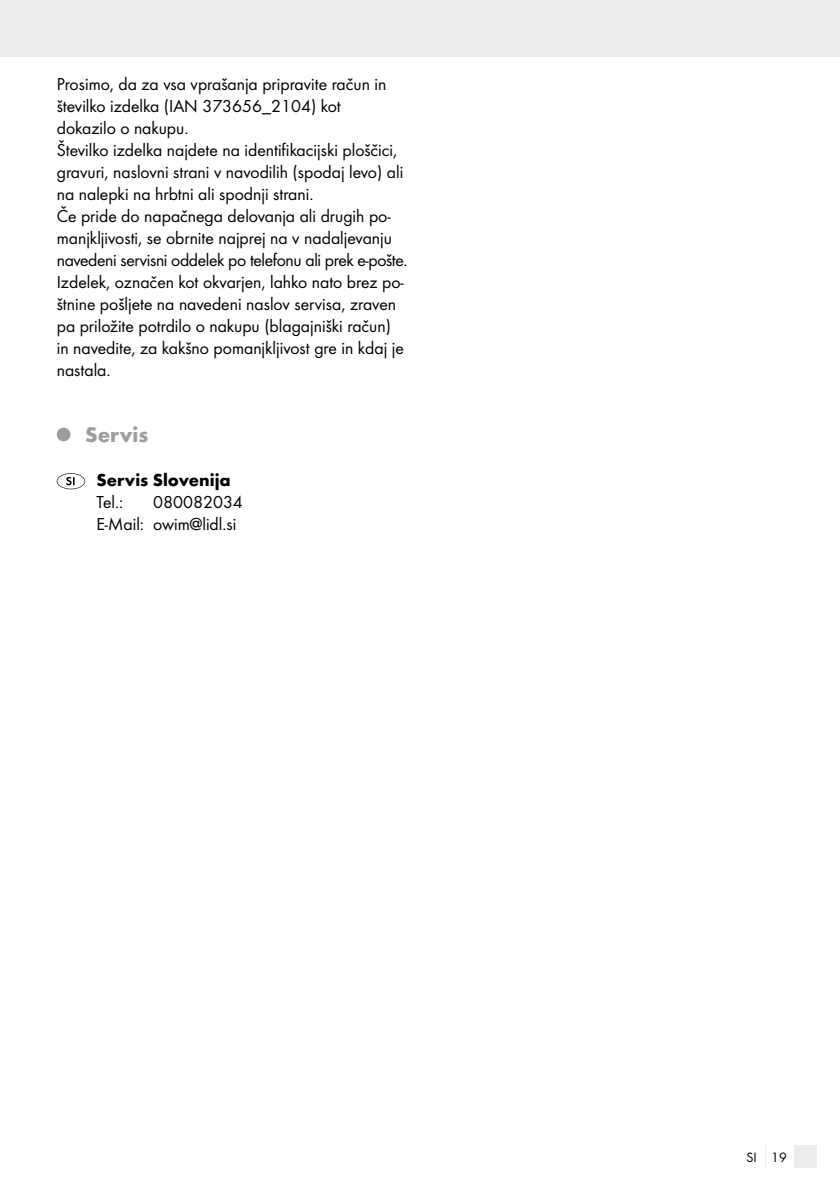
<style>
.page{position:relative;width:840px;height:1191px;background:#fff}
.page>*{position:absolute;margin:0;border:0;box-sizing:border-box;transform-origin:0 0}
.t1{font:700 22px "Futura";color:#9c9d9d}
.t2{font:18px/22px "Futura Boo";color:#000}
.t3{font:700 18px "Futura";color:#000}
.t4{font:14px "Futura Boo";color:#000}
</style>
<div class="page">
<div style="left:0;top:0;width:839px;height:57px;background:#ececec"></div>
<div style="left:794px;top:1145px;width:22px;height:23px;background:#ececec"></div>
<div style="left:57px;top:428px;width:13px;height:13px;background:#9c9d9d;border-radius:50%"></div>
<svg style="left:57px;top:473px;width:28px;height:16px"></svg>
<p class="t2" style="left:57px;top:73px;width:352px">Prosimo, da za vsa vprašanja pripravite račun in številko izdelka (IAN 373656_2104) kot<br>dokazilo o nakupu.<br>Številko izdelka najdete na identifikacijski ploščici, gravuri, naslovni strani v navodilih (spodaj levo) ali na nalepki na hrbtni ali spodnji strani.<br>Če pride do napačnega delovanja ali drugih po&shy;manjkljivosti, se obrnite najprej na v nadaljevanju navedeni servisni oddelek po telefonu ali prek e-pošte.<br>Izdelek, označen kot okvarjen, lahko nato brez po&shy;štnine pošljete na navedeni naslov servisa, zraven pa priložite potrdilo o nakupu (blagajniški račun)<br>in navedite, za kakšno pomanjkljivost gre in kdaj je nastala.</p>
<p class="t1" style="left:85px;top:421px;width:65px">Servis</p>
<p class="t3" style="left:96px;top:469px;width:136px">Servis Slovenija</p>
<p class="t2" style="left:96px;top:491px;width:28px">Tel.:</p>
<p class="t2" style="left:96px;top:491px;width:148px;text-indent:57px">080082034<br>E-Mail: owim@lidl.si</p>
<p class="t4" style="left:746px;top:1149px;width:42px">SI 19</p>
</div>
